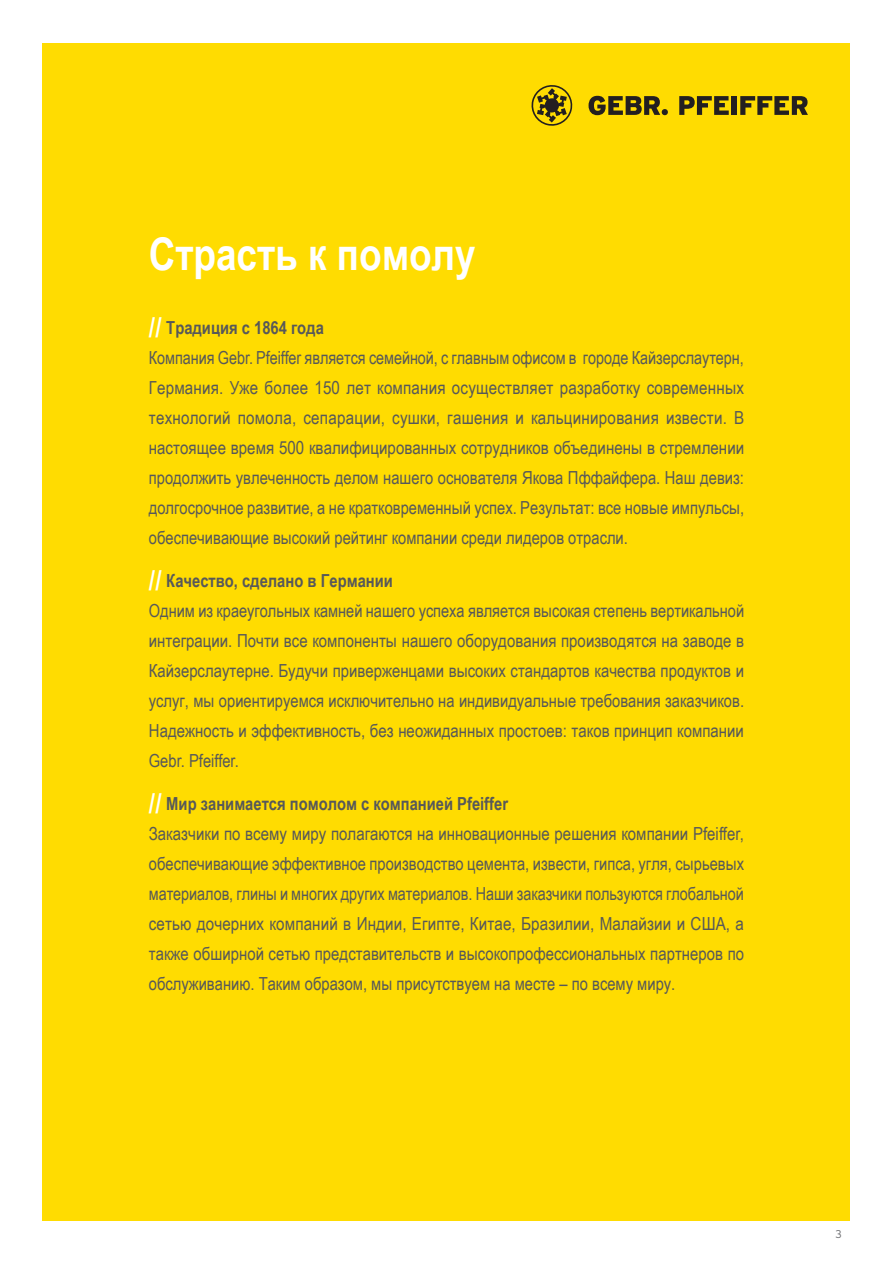
<style>
.page{position:relative;width:893px;height:1263px;background:#fff}
.page>*{position:absolute;margin:0;border:0;box-sizing:border-box;transform-origin:0 0}
.t1{font:700 45px "Arial Narrow";color:#fff}
.t2{font:18px/30px "Arial Narrow";color:#57585a}
.t3{font:300 11.25px "Interstate";color:#6c6d70}
.s1{font-weight:700;font-size:27px;color:#fff}
.s2{font-weight:700}
</style>
<div class="page">
<div style="left:43px;top:43px;width:807px;height:1177px;background:#ffdc01"></div>
<svg style="left:588px;top:96px;width:80px;height:19px"></svg>
<svg style="left:679px;top:96px;width:50px;height:19px"></svg>
<div style="left:731px;top:96px;width:6px;height:19px;background:#231f20"></div>
<svg style="left:740px;top:96px;width:68px;height:19px"></svg>
<svg style="left:531px;top:85px;width:42px;height:41px"></svg>
<h1 class="t1" style="left:149px;top:220px;width:328px">Страсть к помолу</h1>
<p class="t2" style="left:149px;top:312px;width:597px"><span class="s1">//</span> <span class="s2">Традиция с 1864 года<br></span>Компания Gebr. Pfeiffer является семейной, с главным офисом в городе Кайзерслаутерн, Германия. Уже более 150 лет компания осуществляет разработку современных технологий помола, сепарации, сушки, гашения и кальцинирования извести. В настоящее время 500 квалифицированных сотрудников объединены в стремлении продолжить увлеченность делом нашего основателя Якова Пффайфера. Наш девиз: долгосрочное развитие, а не кратковременный успех. Результат: все новые импульсы, обеспечивающие высокий рейтинг компании среди лидеров отрасли.</p>
<p class="t2" style="left:149px;top:565px;width:597px"><span class="s1">//</span> <span class="s2">Качество, сделано в Германии<br></span>Одним из краеугольных камней нашего успеха является высокая степень вертикальной интеграции. Почти все компоненты нашего оборудования производятся на заводе в Кайзерслаутерне. Будучи приверженцами высоких стандартов качества продуктов и услуг, мы ориентируемся исключительно на индивидуальные требования заказчиков.<br>Надежность и эффективность, без неожиданных простоев: таков принцип компании Gebr. Pfeiffer.</p>
<p class="t2" style="left:149px;top:787px;width:597px"><span class="s1">//</span> <span class="s2">Мир занимается помолом с компанией Pfeiffer<br></span>Заказчики по всему миру полагаются на инновационные решения компании Pfeiffer, обеспечивающие эффективное производство цемента, извести, гипса, угля, сырьевых материалов, глины и многих других материалов. Наши заказчики пользуются глобальной сетью дочерних компаний в Индии, Египте, Китае, Бразилии, Малайзии и США, а также обширной сетью представительств и высокопрофессиональных партнеров по обслуживанию. Таким образом, мы присутствуем на месте – по всему миру.</p>
<p class="t3" style="left:836px;top:1228px;width:8px">3</p>
</div>
